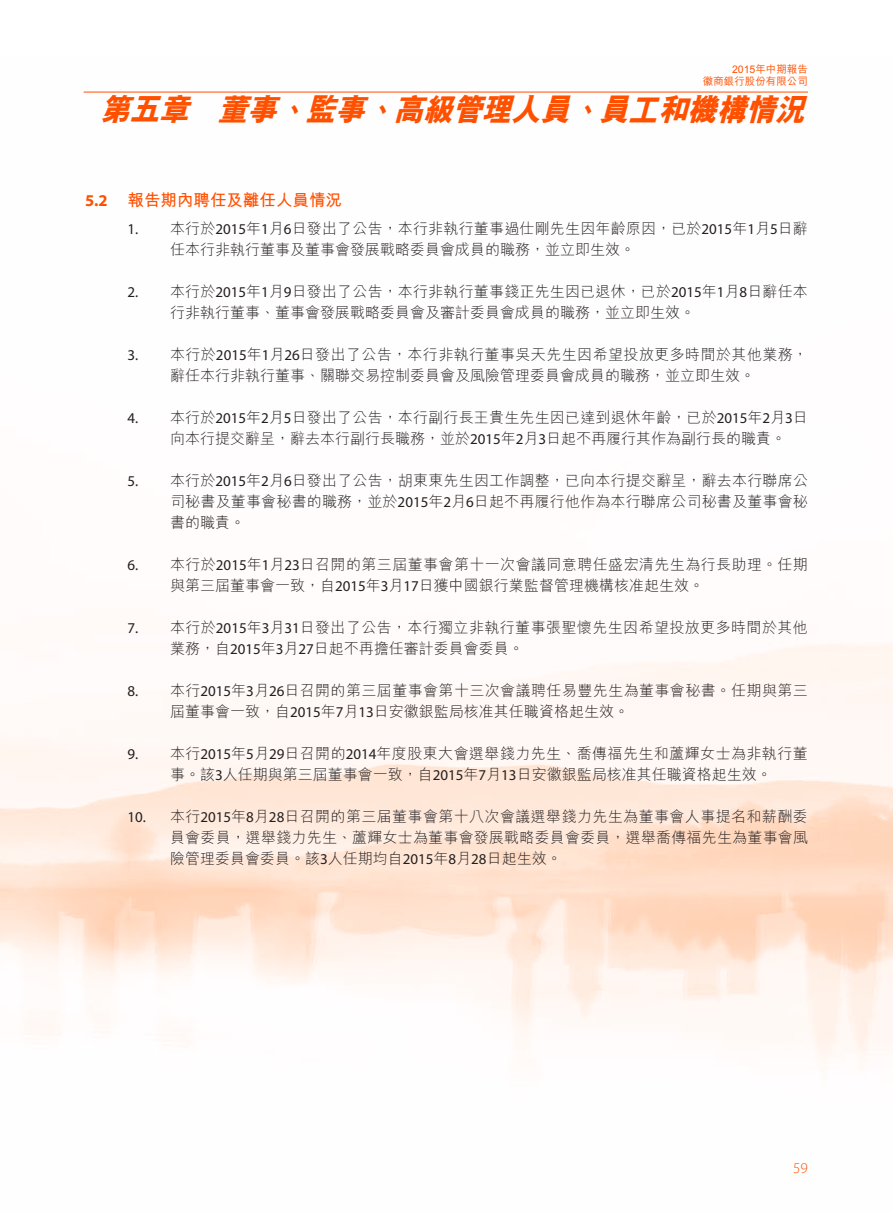
<style>
.page{position:relative;width:893px;height:1212px;background:#fff}
.page>*{position:absolute;margin:0;border:0;box-sizing:border-box;transform-origin:0 0}
.t1{font:italic 800 31.5px "M Hei HK";color:#ff5000;scale:.95 1}
.t2{font:700 16.5px "M Hei HK";color:#ff5000}
.t3{font:300 15px/21px "M Hei HK";letter-spacing:.015em;color:#231f20}
.t4{font:300 15px "Myriad Pro";color:#ff5000}
.t5{font:500 10.5px "M Hei HK";color:#ff5000}
.s1{font-family:"Myriad Pro"}
.s2{font-family:"Myriad Pro";font-weight:400}
</style>
<div class="page">
<hr style="left:84px;top:92px;width:724px;height:1px;background:#ff5000">
<p class="t5" style="left:732px;top:62px;width:77px">2015年中期報告</p>
<p class="t5" style="left:703px;top:74px;width:106px">徽商銀行股份有限公司</p>
<h1 class="t1" style="left:100px;top:89px;width:755px">第五章 董事、監事、高級管理人員、員工和機構情況</h1>
<p class="t2" style="left:85px;top:188px;width:259px"><span class="s1">5.2</span> 報告期內聘任及離任人員情況</p>
<p class="t3" style="left:170px;top:218px;width:639px;text-indent:-43px"><span class="s2">1.</span> 本行於<span class="s2">2015</span>年<span class="s2">1</span>月<span class="s2">6</span>日發出了公告，本行非執行董事過仕剛先生因年齡原因，已於<span class="s2">2015</span>年<span class="s2">1</span>月<span class="s2">5</span>日辭任本行非執行董事及董事會發展戰略委員會成員的職務，並立即生效。</p>
<p class="t3" style="left:170px;top:281px;width:639px;text-indent:-43px"><span class="s2">2.</span> 本行於<span class="s2">2015</span>年<span class="s2">1</span>月<span class="s2">9</span>日發出了公告，本行非執行董事錢正先生因已退休，已於<span class="s2">2015</span>年<span class="s2">1</span>月<span class="s2">8</span>日辭任本行非執行董事、董事會發展戰略委員會及審計委員會成員的職務，並立即生效。</p>
<p class="t3" style="left:170px;top:344px;width:639px;text-indent:-43px"><span class="s2">3.</span> 本行於<span class="s2">2015</span>年<span class="s2">1</span>月<span class="s2">26</span>日發出了公告，本行非執行董事吳天先生因希望投放更多時間於其他業務，辭任本行非執行董事、關聯交易控制委員會及風險管理委員會成員的職務，並立即生效。</p>
<p class="t3" style="left:170px;top:407px;width:639px;text-indent:-43px"><span class="s2">4.</span> 本行於<span class="s2">2015</span>年<span class="s2">2</span>月<span class="s2">5</span>日發出了公告，本行副行長王貴生先生因已達到退休年齡，已於<span class="s2">2015</span>年<span class="s2">2</span>月<span class="s2">3</span>日向本行提交辭呈，辭去本行副行長職務，並於<span class="s2">2015</span>年<span class="s2">2</span>月<span class="s2">3</span>日起不再履行其作為副行長的職責。</p>
<p class="t3" style="left:170px;top:470px;width:639px;text-align:justify;text-indent:-43px"><span class="s2">5.</span> 本行於<span class="s2">2015</span>年<span class="s2">2</span>月<span class="s2">6</span>日發出了公告，胡東東先生因工作調整，已向本行提交辭呈，辭去本行聯席公司秘書及董事會秘書的職務，並於<span class="s2">2015</span>年<span class="s2">2</span>月<span class="s2">6</span>日起不再履行他作為本行聯席公司秘書及董事會秘書的職責。</p>
<p class="t3" style="left:170px;top:554px;width:639px;text-indent:-43px"><span class="s2">6.</span> 本行於<span class="s2">2015</span>年<span class="s2">1</span>月<span class="s2">23</span>日召開的第三屆董事會第十一次會議同意聘任盛宏清先生為行長助理。任期與第三屆董事會一致，自<span class="s2">2015</span>年<span class="s2">3</span>月<span class="s2">17</span>日獲中國銀行業監督管理機構核准起生效。</p>
<p class="t3" style="left:170px;top:617px;width:639px;text-indent:-43px"><span class="s2">7.</span> 本行於<span class="s2">2015</span>年<span class="s2">3</span>月<span class="s2">31</span>日發出了公告，本行獨立非執行董事張聖懷先生因希望投放更多時間於其他業務，自<span class="s2">2015</span>年<span class="s2">3</span>月<span class="s2">27</span>日起不再擔任審計委員會委員。</p>
<p class="t3" style="left:170px;top:680px;width:639px;text-indent:-43px"><span class="s2">8.</span> 本行<span class="s2">2015</span>年<span class="s2">3</span>月<span class="s2">26</span>日召開的第三屆董事會第十三次會議聘任易豐先生為董事會秘書。任期與第三屆董事會一致，自<span class="s2">2015</span>年<span class="s2">7</span>月<span class="s2">13</span>日安徽銀監局核准其任職資格起生效。</p>
<p class="t3" style="left:128px;top:743px;width:682px;text-align:center"><span class="s2">9.</span> 本行<span class="s2">2015</span>年<span class="s2">5</span>月<span class="s2">29</span>日召開的<span class="s2">2014</span>年度股東大會選舉錢力先生、喬傳福先生和蘆輝女士為非執行董事。該<span class="s2">3</span>人任期與第三屆董事會一致，自<span class="s2">2015</span>年<span class="s2">7</span>月<span class="s2">13</span>日安徽銀監局核准其任職資格起生效。</p>
<p class="t3" style="left:170px;top:806px;width:639px;text-align:justify;text-indent:-43px"><span class="s2">10.</span> 本行<span class="s2">2015</span>年<span class="s2">8</span>月<span class="s2">28</span>日召開的第三届董事會第十八次會議選舉錢力先生為董事會人事提名和薪酬委員會委員，選舉錢力先生、蘆輝女士為董事會發展戰略委員會委員，選舉喬傳福先生為董事會風險管理委員會委員。該<span class="s2">3</span>人任期均自<span class="s2">2015</span>年<span class="s2">8</span>月<span class="s2">28</span>日起生效。</p>
<p class="t4" style="left:793px;top:1159px;width:16px">59</p>
</div>
